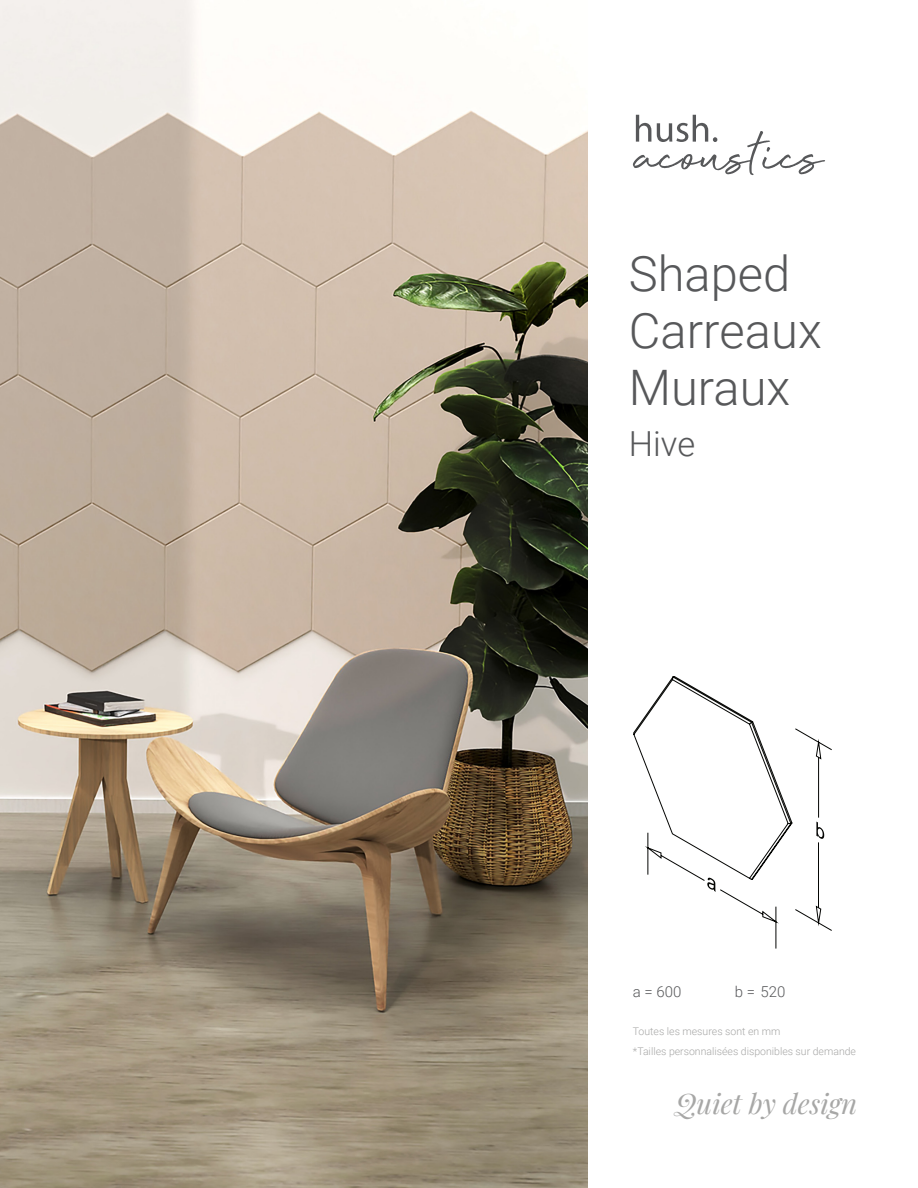
<style>
.page{position:relative;width:918px;height:1188px;background:#fff}
.page>*{position:absolute;margin:0;border:0;box-sizing:border-box;transform-origin:0 0}
.t1{font:300 48.9px/57px "Roboto";color:#57585a}
.t2{font:300 34.5px "Roboto";color:#57585a}
.t3{font:italic 27.75px "Playfair Display";color:#a7a7a6}
.Hush_-_Body__blk{font:300 15px "Roboto";color:#57585a}
.Body{font:300 10.5px "Roboto";color:#a7a7a6}
.Hush_-_Body__blk-2{font:300 10.5px "Roboto";color:#a7a7a6}
</style>
<div class="page">
<img style="left:0;top:0;width:587px;height:1188px">
<svg style="left:633px;top:115px;width:192px;height:60px"></svg>
<svg style="left:633px;top:676px;width:199px;height:273px"></svg>
<p class="t1" style="left:629px;top:243px;width:194px">Shaped<br>Carreaux<br>Muraux</p>
<p class="t2" style="left:629px;top:420px;width:68px">Hive</p>
<p class="Hush_-_Body__blk" style="left:633px;top:981px;width:50px">a = 600</p>
<p class="Hush_-_Body__blk" style="left:735px;top:981px;width:52px">b = 520</p>
<p class="Hush_-_Body__blk-2" style="left:633px;top:1024px;width:149px">Toutes les mesures sont en mm</p>
<p class="Body" style="left:633px;top:1044px;width:225px">*Tailles personnalisées disponibles sur demande</p>
<p class="t3" style="left:675px;top:1082px;width:184px">Quiet by design</p>
</div>
